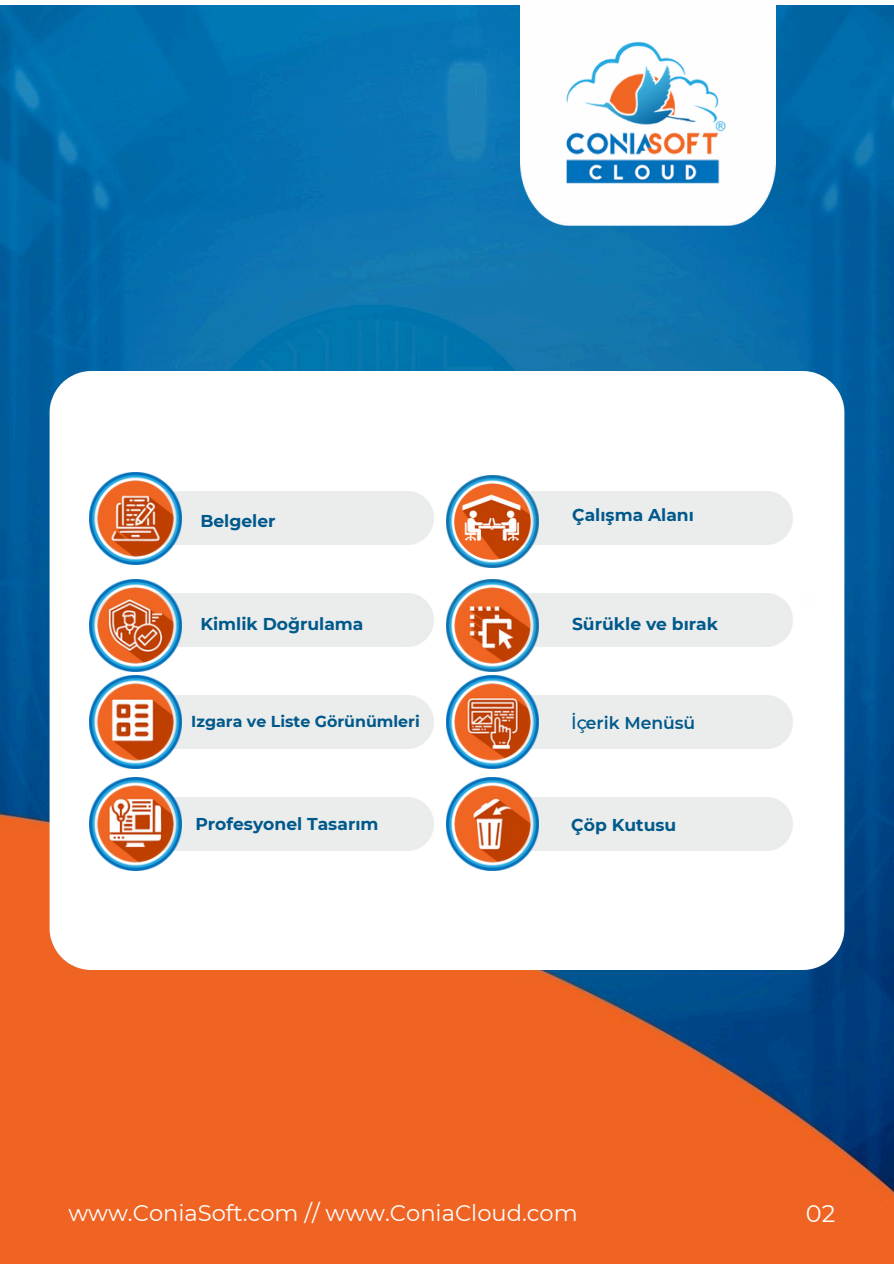
<style>
.page{position:relative;width:894px;height:1264px;background:#fff}
.page>*{position:absolute;margin:0;border:0;box-sizing:border-box;transform-origin:0 0}
.t1{font:24px "Montserrat";color:#fefefe}
.t2{font:22.65px "Montserrat";color:#fefefe}
.t3{font:700 17.1px "Montserrat";color:#00598b}
.t4{font:600 17.1px "Montserrat";color:#00598b}
.t5{font:700 15.75px "Montserrat";color:#00598b}
.s1{font-weight:500;font-size:18.15px}
</style>
<div class="page">
<img style="left:0;top:5px;width:893px;height:1258px">
<img style="left:49px;top:371px;width:794px;height:598px">
<div style="left:181px;top:491px;width:253px;height:53px;background:#ebecec"></div>
<div style="left:181px;top:593px;width:253px;height:53px;background:#ebecec"></div>
<div style="left:181px;top:695px;width:253px;height:53px;background:#ebecec"></div>
<div style="left:181px;top:797px;width:253px;height:53px;background:#ebecec"></div>
<div style="left:538px;top:491px;width:255px;height:53px;background:#ebecec"></div>
<div style="left:538px;top:593px;width:255px;height:53px;background:#ebecec"></div>
<div style="left:538px;top:695px;width:255px;height:53px;background:#ebecec"></div>
<div style="left:538px;top:797px;width:255px;height:53px;background:#ebecec"></div>
<img style="left:89px;top:472px;width:92px;height:92px">
<img style="left:89px;top:579px;width:92px;height:92px">
<img style="left:89px;top:676px;width:92px;height:92px">
<img style="left:89px;top:777px;width:92px;height:93px">
<img style="left:446px;top:777px;width:92px;height:93px">
<img style="left:446px;top:676px;width:92px;height:92px">
<img style="left:446px;top:579px;width:92px;height:92px">
<img style="left:446px;top:475px;width:92px;height:92px">
<img style="left:449px;top:479px;width:86px;height:85px">
<img style="left:520px;top:5px;width:255px;height:221px">
<img style="left:551px;top:41px;width:193px;height:149px">
<p class="t3" style="left:200px;top:510px;width:77px">Belgeler</p>
<p class="t3" style="left:572px;top:505px;width:123px">Çalışma Alanı</p>
<p class="t3" style="left:200px;top:613px;width:164px">Kimlik Doğrulama</p>
<h2 class="t3" style="left:572px;top:613px;width:148px">Sürükle ve bırak</h2>
<h1 class="t5" style="left:191px;top:711px;width:230px">Izgara ve Liste Görünümleri</h1>
<p class="t4" style="left:571px;top:712px;width:126px"><span class="s1">İç</span>erik Menüsü</p>
<h2 class="t3" style="left:195px;top:813px;width:185px">Profesyonel Tasarım</h2>
<h2 class="t3" style="left:571px;top:814px;width:106px">Çöp Kutusu</h2>
<h2 class="t2" style="left:68px;top:1199px;width:511px">www.ConiaSoft.com // www.ConiaCloud.com</h2>
<p class="t1" style="left:805px;top:1198px;width:31px">02</p>
</div>
